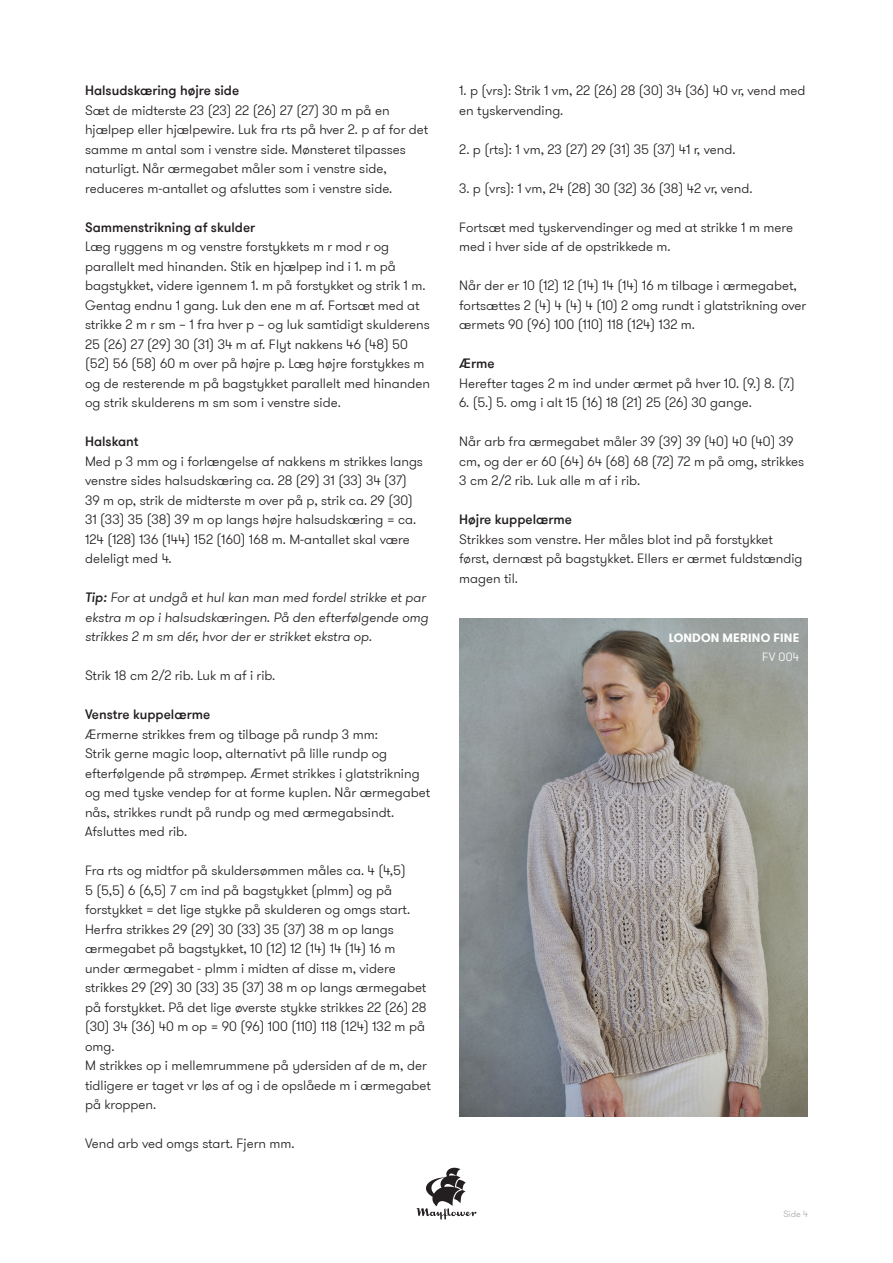
<style>
.page{position:relative;width:893px;height:1263px;background:#fff}
.page>*{position:absolute;margin:0;border:0;box-sizing:border-box;transform-origin:0 0}
.t1{font:300 13.5px/19.5px "GT Walsheim Pro";color:#231f20}
.t2{font:italic 300 13.5px/19.5px "GT Walsheim Pro";color:#231f20}
.t3{font:500 13.5px "GT Walsheim Pro";color:#231f20}
.t4{font:700 12px "GT Walsheim Pro";letter-spacing:.015em;color:#fff}
.t5{font:300 12px "GT Walsheim Pro";color:#fff}
.t6{font:300 9px "GT Walsheim Pro";color:#a8a9ad}
.s1{font-weight:500}
</style>
<div class="page">
<svg style="left:417px;top:1168px;width:59px;height:51px"></svg>
<img style="left:459px;top:619px;width:349px;height:497px">
<p class="t3" style="left:85px;top:82px;width:156px">Halsudskæring højre side</p>
<p class="t1" style="left:85px;top:101px;width:345px">Sæt de midterste 23 (23) 22 (26) 27 (27) 30 m på en hjælpep eller hjælpewire. Luk fra rts på hver 2. p af for det samme m antal som i venstre side. Mønsteret tilpasses naturligt. Når ærmegabet måler som i venstre side, reduceres m-antallet og afsluttes som i venstre side.</p>
<p class="t3" style="left:85px;top:218px;width:172px">Sammenstrikning af skulder</p>
<p class="t1" style="left:85px;top:237px;width:346px">Læg ryggens m og venstre forstykkets m r mod r og parallelt med hinanden. Stik en hjælpep ind i 1. m på bagstykket, videre igennem 1. m på forstykket og strik 1 m.<br>Gentag endnu 1 gang. Luk den ene m af. Fortsæt med at strikke 2 m r sm – 1 fra hver p – og luk samtidigt skulderens 25 (26) 27 (29) 30 (31) 34 m af. Flyt nakkens 46 (48) 50 (52) 56 (58) 60 m over på højre p. Læg højre forstykkes m og de resterende m på bagstykket parallelt med hinanden og strik skulderens m sm som i venstre side.</p>
<p class="t3" style="left:85px;top:433px;width:55px">Halskant</p>
<p class="t1" style="left:85px;top:452px;width:339px">Med p 3 mm og i forlængelse af nakkens m strikkes langs venstre sides halsudskæring ca. 28 (29) 31 (33) 34 (37)<br>39 m op, strik de midterste m over på p, strik ca. 29 (30)<br>31 (33) 35 (38) 39 m op langs højre halsudskæring = ca.<br>124 (128) 136 (144) 152 (160) 168 m. M-antallet skal være deleligt med 4.</p>
<p class="t2" style="left:85px;top:588px;width:345px"><span class="s1">Tip:</span> For at undgå et hul kan man med fordel strikke et par ekstra m op i halsudskæringen. På den efterfølgende omg strikkes 2 m sm dér, hvor der er strikket ekstra op.</p>
<p class="t1" style="left:85px;top:666px;width:192px">Strik 18 cm 2/2 rib. Luk m af i rib.</p>
<p class="t3" style="left:85px;top:706px;width:127px">Venstre kuppelærme</p>
<p class="t1" style="left:85px;top:725px;width:347px">Ærmerne strikkes frem og tilbage på rundp 3 mm:<br>Strik gerne magic loop, alternativt på lille rundp og efterfølgende på strømpep. Ærmet strikkes i glatstrikning og med tyske vendep for at forme kuplen. Når ærmegabet nås, strikkes rundt på rundp og med ærmegabsindt.<br>Afsluttes med rib.</p>
<p class="t1" style="left:85px;top:861px;width:343px">Fra rts og midtfor på skuldersømmen måles ca. 4 (4,5)<br>5 (5,5) 6 (6,5) 7 cm ind på bagstykket (plmm) og på forstykket = det lige stykke på skulderen og omgs start.<br>Herfra strikkes 29 (29) 30 (33) 35 (37) 38 m op langs ærmegabet på bagstykket, 10 (12) 12 (14) 14 (14) 16 m under ærmegabet - plmm i midten af disse m, videre strikkes 29 (29) 30 (33) 35 (37) 38 m op langs ærmegabet på forstykket. På det lige øverste stykke strikkes 22 (26) 28 (30) 34 (36) 40 m op = 90 (96) 100 (110) 118 (124) 132 m på omg.</p>
<p class="t1" style="left:85px;top:1056px;width:347px">M strikkes op i mellemrummene på ydersiden af de m, der tidligere er taget vr løs af og i de opslåede m i ærmegabet på kroppen.</p>
<p class="t1" style="left:85px;top:1134px;width:211px">Vend arb ved omgs start. Fjern mm.</p>
<p class="t1" style="left:459px;top:81px;width:348px">1. p (vrs): Strik 1 vm, 22 (26) 28 (30) 34 (36) 40 vr, vend med en tyskervending.</p>
<p class="t1" style="left:459px;top:140px;width:278px">2. p (rts): 1 vm, 23 (27) 29 (31) 35 (37) 41 r, vend.</p>
<p class="t1" style="left:459px;top:179px;width:295px">3. p (vrs): 1 vm, 24 (28) 30 (32) 36 (38) 42 vr, vend.</p>
<p class="t1" style="left:459px;top:218px;width:335px">Fortsæt med tyskervendinger og med at strikke 1 m mere med i hver side af de opstrikkede m.</p>
<p class="t1" style="left:459px;top:276px;width:349px">Når der er 10 (12) 12 (14) 14 (14) 16 m tilbage i ærmegabet, fortsættes 2 (4) 4 (4) 4 (10) 2 omg rundt i glatstrikning over ærmets 90 (96) 100 (110) 118 (124) 132 m.</p>
<p class="t3" style="left:459px;top:355px;width:37px">Ærme</p>
<p class="t1" style="left:459px;top:374px;width:337px">Herefter tages 2 m ind under ærmet på hver 10. (9.) 8. (7.)</p>
<p class="t1" style="left:459px;top:393px;width:294px">6. (5.) 5. omg i alt 15 (16) 18 (21) 25 (26) 30 gange.</p>
<p class="t1" style="left:459px;top:432px;width:346px">Når arb fra ærmegabet måler 39 (39) 39 (40) 40 (40) 39 cm, og der er 60 (64) 64 (68) 68 (72) 72 m på omg, strikkes<br>3 cm 2/2 rib. Luk alle m af i rib.</p>
<p class="t3" style="left:459px;top:511px;width:114px">Højre kuppelærme</p>
<p class="t1" style="left:459px;top:530px;width:345px">Strikkes som venstre. Her måles blot ind på forstykket først, dernæst på bagstykket. Ellers er ærmet fuldstændig magen til.</p>
<p class="t4" style="left:669px;top:630px;width:132px">LONDON MERINO FINE</p>
<p class="t5" style="left:762px;top:649px;width:39px">FV 004</p>
<p class="t6" style="left:783px;top:1208px;width:26px">Side 4</p>
</div>
